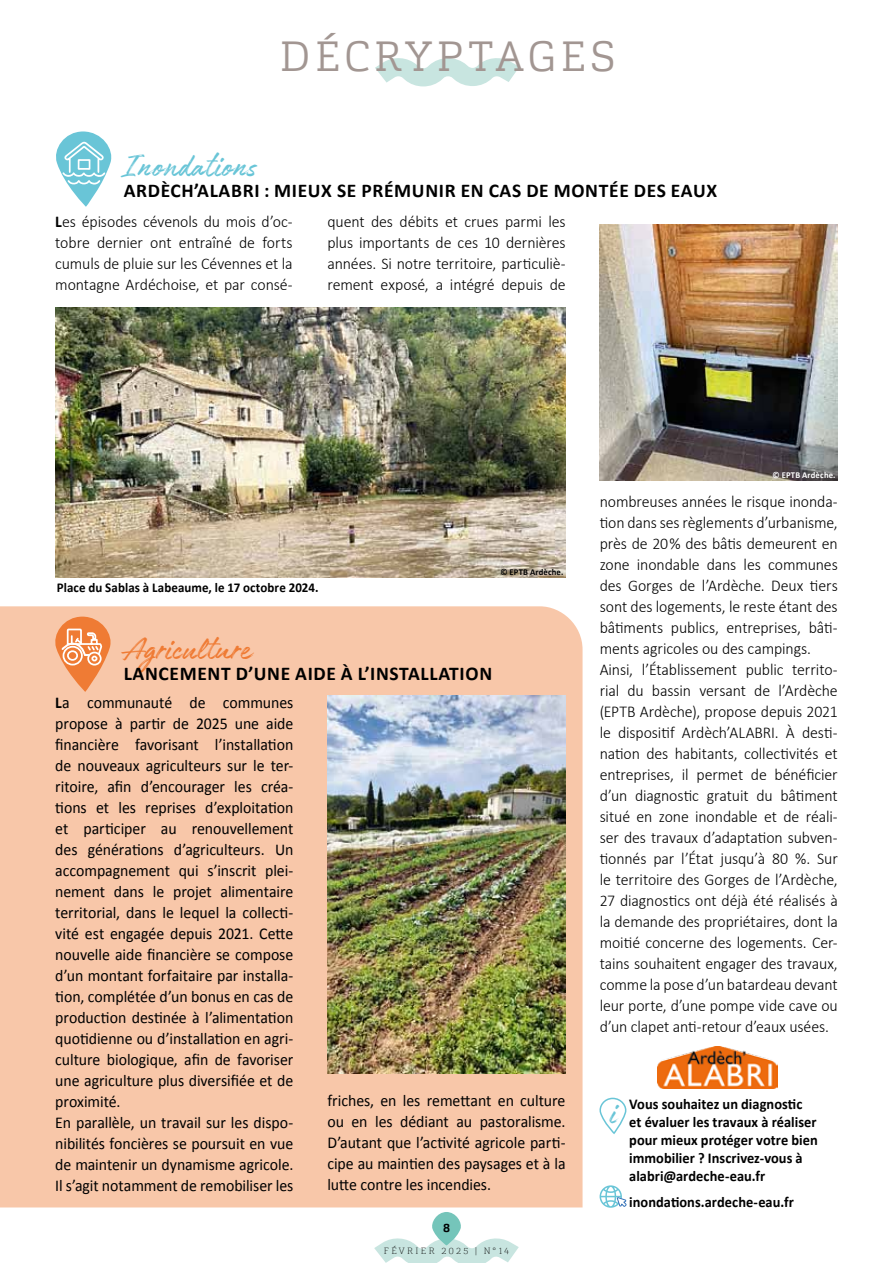
<style>
.page{position:relative;width:893px;height:1263px;background:#fff}
.page>*{position:absolute;margin:0;border:0;box-sizing:border-box;transform-origin:0 0}
.t1{font:300 42px "Cargan W03";letter-spacing:.1em;color:#a29692}
.t2{font:36px "Authenia";color:#69c5d7}
.t3{font:36px "Authenia";color:#ef7b34}
.t4{font:700 19.5px "Calibri";letter-spacing:.035em;color:#000}
.t5{font:300 16.5px/21px "Calibri";letter-spacing:-.005em;color:#000;text-align:justify;scale:.96 1}
.t6{font:16.5px/21px "Calibri";letter-spacing:-.005em;color:#000;scale:.96 1}
.t7{font:700 15px/18px "Calibri";letter-spacing:.005em;color:#000;scale:.96 1}
.t8{font:700 13.5px "Calibri";letter-spacing:.005em;color:#000;scale:.96 1}
.t9{font:700 12px "Cargan W03";color:#000}
.t10{font:100 9px "Cargan W03";letter-spacing:.26em;color:#000}
.t11{font:700 9px "Calibri";color:#fff;scale:.96 1}
.t12{font:700 9px "Calibri";color:#000;scale:.96 1}
.s1{font-weight:700}
</style>
<div class="page">
<div style="left:0;top:606px;width:583px;height:601px;background:#f8c7a9"></div>
<img style="left:55px;top:308px;width:511px;height:269px">
<img style="left:657px;top:1046px;width:121px;height:42px">
<img style="left:599px;top:224px;width:239px;height:256px">
<img style="left:327px;top:696px;width:238px;height:378px">
<svg style="left:374px;top:1212px;width:145px;height:51px"></svg>
<svg style="left:375px;top:58px;width:144px;height:28px"></svg>
<svg style="left:599px;top:1097px;width:28px;height:37px"></svg>
<svg style="left:56px;top:131px;width:56px;height:76px"></svg>
<svg style="left:600px;top:1185px;width:27px;height:23px"></svg>
<svg style="left:52px;top:617px;width:62px;height:75px;background:#f4a97b"></svg>
<h1 class="t1" style="left:280px;top:30px;width:336px">DÉCRYPTAGES</h1>
<h2 class="t2" style="left:123px;top:148px;width:134px">Inondations</h2>
<p class="t4" style="left:124px;top:179px;width:106px">Ardèch’ALABRI</p>
<p class="t4" style="left:264px;top:179px;width:455px">: mieux se prémunir en cas de montée des eaux</p>
<p class="t5" style="left:55px;top:211px;width:249px"><span class="s1">L</span>es épisodes cévenols du mois d’oc&shy;tobre dernier ont entraîné de forts cumuls de pluie sur les Cévennes et la montagne Ardéchoise, et par consé-</p>
<p class="t5" style="left:327px;top:211px;width:250px">quent des débits et crues parmi les plus importants de ces 10 dernières années. Si notre territoire, particuliè&shy;rement exposé, a intégré depuis de</p>
<p class="t11" style="left:773px;top:470px;width:67px">© EPTB Ardèche.</p>
<p class="t5" style="left:600px;top:491px;width:250px;text-align:left">nombreuses années le risque inonda&shy;tion dans ses règlements d’urbanisme, près de 20 % des bâtis demeurent en zone inondable dans les communes des Gorges de l’Ardèche. Deux tiers sont des logements, le reste étant des bâtiments publics, entreprises, bâti&shy;ments agricoles ou des campings.<br>Ainsi, l’Établissement public territo&shy;rial du bassin versant de l’Ardèche (EPTB Ardèche), propose depuis 2021 le dispositif Ardèch’ALABRI. À desti&shy;nation des habitants, collectivités et entreprises, il permet de bénéficier d’un diagnostic gratuit du bâtiment situé en zone inondable et de réali&shy;ser des travaux d’adaptation subven&shy;tionnés par l’État jusqu’à 80 %. Sur le territoire des Gorges de l’Ardèche, 27 diagnostics ont déjà été réalisés à la demande des propriétaires, dont la moitié concerne des logements. Cer&shy;tains souhaitent engager des travaux, comme la pose d’un batardeau devant leur porte, d’une pompe vide cave ou d’un clapet anti-retour d’eaux usées.</p>
<p class="t12" style="left:500px;top:567px;width:67px">© EPTB Ardèche.</p>
<p class="t8" style="left:57px;top:579px;width:274px">Place du Sablas à Labeaume, le 17 octobre 2024.</p>
<h2 class="t3" style="left:123px;top:631px;width:129px">Agriculture</h2>
<p class="t4" style="left:124px;top:662px;width:370px">Lancement d’une aide à l’installation</p>
<p class="t6" style="left:55px;top:691px;width:250px"><span class="s1">L</span>a communauté de communes propose à partir de 2025 une aide financière favorisant l’installation de nouveaux agriculteurs sur le ter&shy;ritoire, afin d’encourager les créa&shy;tions et les reprises d’exploitation et participer au renouvellement des générations d’agriculteurs. Un accompagnement qui s’inscrit plei&shy;nement dans le projet alimentaire territorial, dans le lequel la collecti&shy;vité est engagée depuis 2021. Cette nouvelle aide financière se compose d’un montant forfaitaire par installa&shy;tion, complétée d’un bonus en cas de production destinée à l’alimentation quotidienne ou d’installation en agri&shy;culture biologique, afin de favoriser une agriculture plus diversifiée et de proximité.<br>En parallèle, un travail sur les dispo&shy;nibilités foncières se poursuit en vue de maintenir un dynamisme agricole.<br>Il s’agit notamment de remobiliser les</p>
<p class="t6" style="left:327px;top:1089px;width:250px;text-align:justify">friches, en les remettant en culture ou en les dédiant au pastoralisme.<br>D’autant que l’activité agricole parti&shy;cipe au maintien des paysages et à la lutte contre les incendies.</p>
<h2 class="t2" style="left:609px;top:1095px;width:9px">i</h2>
<p class="t7" style="left:629px;top:1094px;width:198px">Vous souhaitez un diagnostic et évaluer les travaux à réaliser pour mieux protéger votre bien immobilier ? Inscrivez-vous à alabri@ardeche-eau.fr</p>
<p class="t7" style="left:629px;top:1193px;width:173px">inondations.ardeche-eau.fr</p>
<p class="t9" style="left:443px;top:1220px;width:8px">8</p>
<p class="t10" style="left:384px;top:1245px;width:127px">FÉVRIER 2025 | N°14</p>
</div>
